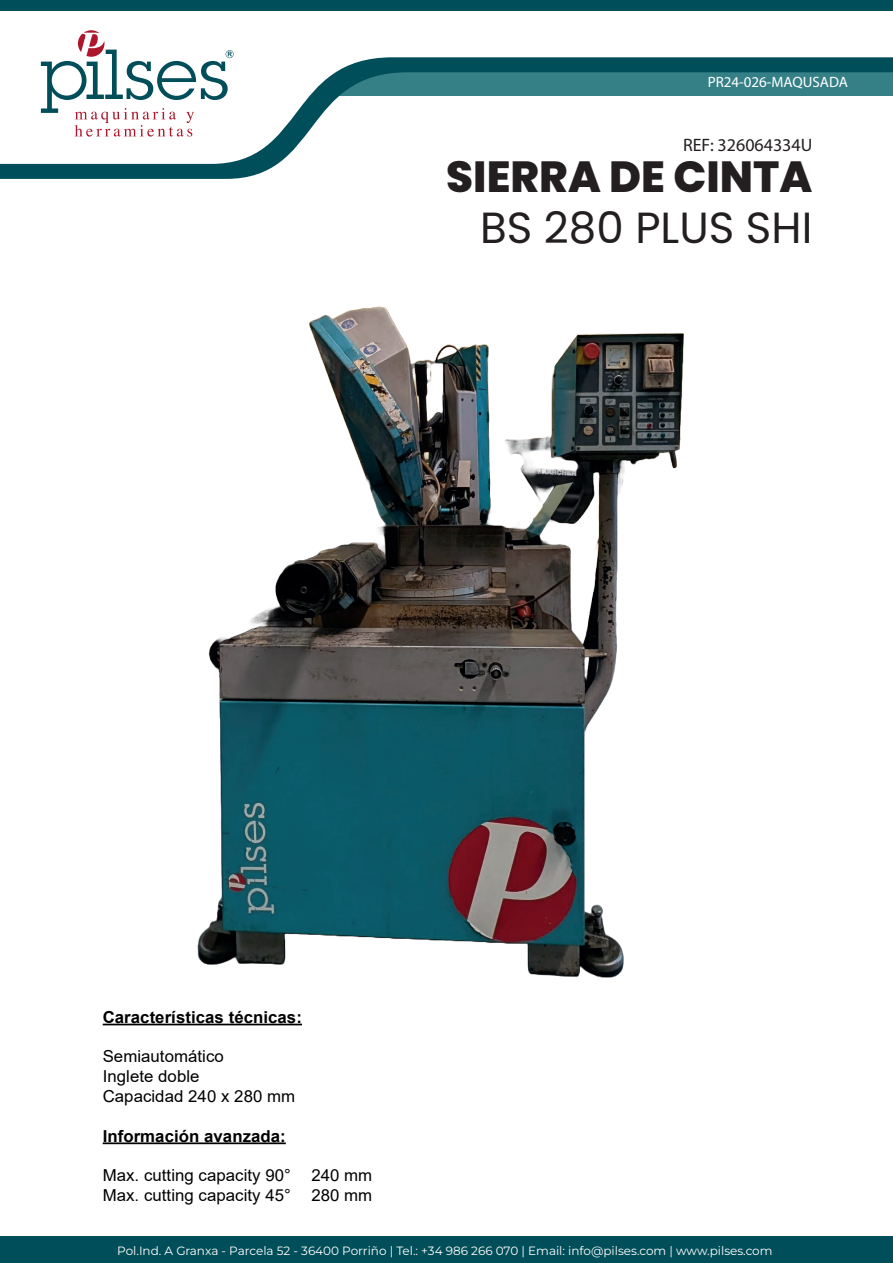
<style>
.page{position:relative;width:893px;height:1263px;background:#fff}
.page>*{position:absolute;margin:0;border:0;box-sizing:border-box;transform-origin:0 0}
.t1{font:800 43.5px "Poppins";color:#231f20}
.t2{font:43.5px "Poppins";color:#231f20}
.t3{font:18px "Myriad Pro";color:#231f20}
.t4{font:16.5px/19.8px "Arial";letter-spacing:.005em;color:#000001}
.t5{font:700 16.5px "Arial";letter-spacing:.005em;color:#000001}
.t6{font:15px "Myriad Pro";color:#fff}
.t7{font:12px "Montserrat";color:#fff}
</style>
<div class="page">
<div style="left:0;top:1237px;width:893px;height:26px;background:#004e59"></div>
<svg style="left:0;top:164px;width:278px;height:15px;background:#105963"></svg>
<svg style="left:0;top:57px;width:893px;height:107px"></svg>
<svg style="left:41px;top:30px;width:193px;height:107px"></svg>
<div style="left:0;top:0;width:893px;height:11px;background:#004e59"></div>
<img style="left:197px;top:306px;width:487px;height:672px">
<hr style="left:103px;top:1024px;width:199px;height:1px;background:#000001">
<hr style="left:103px;top:1142px;width:183px;height:2px;background:#000001">
<p class="t6" style="left:708px;top:73px;width:142px">PR24-026-MAQUSADA</p>
<p class="t3" style="left:683px;top:134px;width:131px">REF: 326064334U</p>
<h1 class="t1" style="left:446px;top:152px;width:368px">SIERRA DE CINTA</h1>
<h1 class="t2" style="left:480px;top:202px;width:334px">BS 280 PLUS SHI</h1>
<p class="t5" style="left:103px;top:1005px;width:201px">Características técnicas:</p>
<p class="t4" style="left:103px;top:1046px;width:194px">Semiautomático<br>Inglete doble<br>Capacidad 240 x 280 mm</p>
<p class="t5" style="left:103px;top:1124px;width:185px">Información avanzada:</p>
<p class="t4" style="left:103px;top:1165px;width:271px">Max. cutting capacity 90° 240 mm<br>Max. cutting capacity 45° 280 mm</p>
<p class="t7" style="left:117px;top:1243px;width:657px">Pol.Ind. A Granxa - Parcela 52 - 36400 Porriño | Tel.: +34 986 266 070 | Email: info@pilses.com | www.pilses.com</p>
</div>
